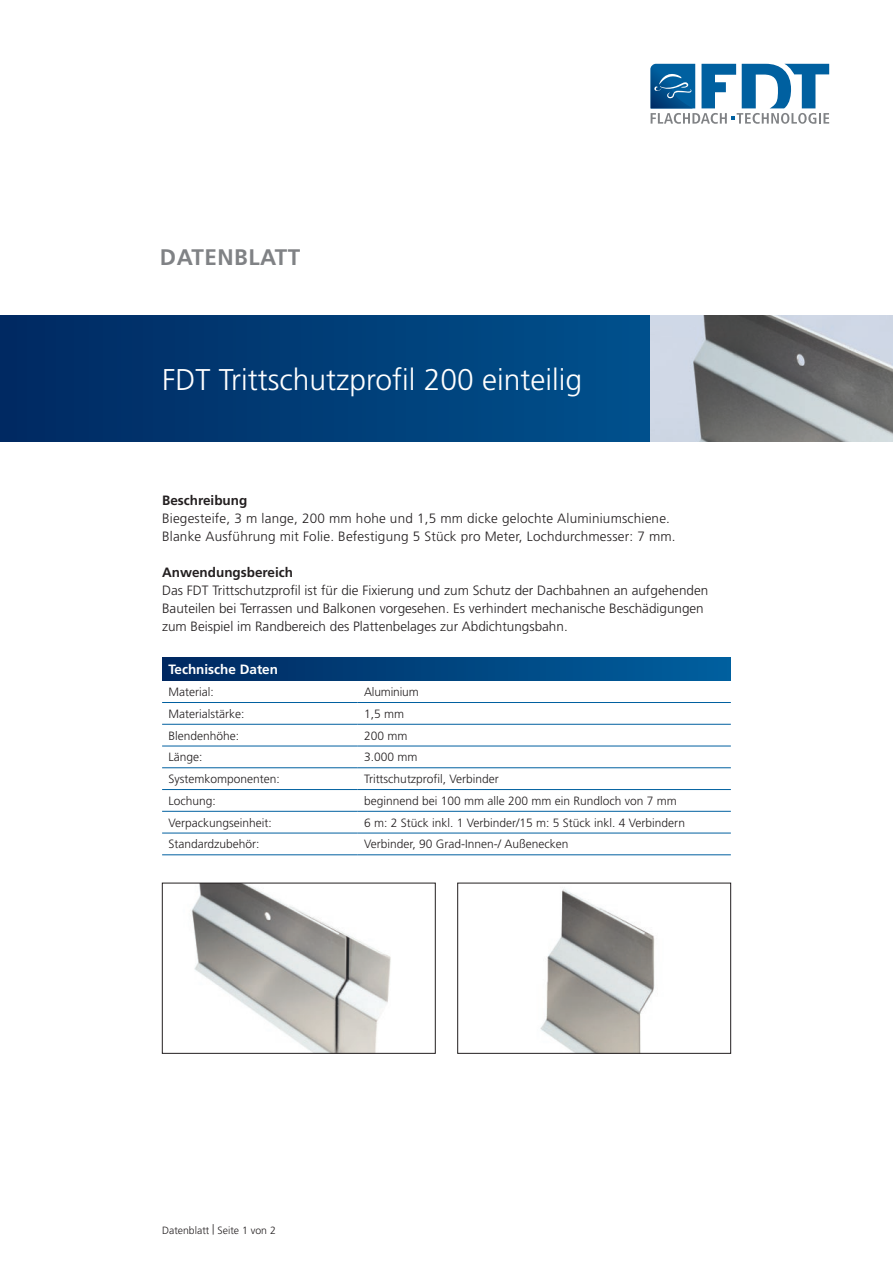
<style>
.page{position:relative;width:893px;height:1263px;background:#fff}
.page>*{position:absolute;margin:0;border:0;box-sizing:border-box;transform-origin:0 0}
.t1{font:300 30px "Frutiger";color:#fff}
.t2{font:700 22.5px "Frutiger";letter-spacing:.02em;color:#808285}
.t3{font:300 13.5px/18px "Frutiger";color:#231f20}
.t4{font:700 13.5px "Frutiger";color:#231f20}
.t5{font:700 13.5px "Frutiger";color:#fff}
.t6{font:300 12px "Frutiger";color:#231f20}
.t7{font:300 10.5px "Frutiger";color:#231f20}
</style>
<div class="page">
<svg style="left:0;top:316px;width:651px;height:126px;background:#003d77"></svg>
<svg style="left:651px;top:64px;width:178px;height:60px"></svg>
<img style="left:651px;top:316px;width:242px;height:126px">
<img style="left:191px;top:885px;width:200px;height:166px">
<img style="left:540px;top:889px;width:115px;height:162px">
<div style="left:457px;top:883px;width:274px;height:170px;border:1px solid #231f20"></div>
<div style="left:162px;top:658px;width:569px;height:23px;background:linear-gradient(to right,#002860,#00609f)"></div>
<hr style="left:162px;top:702px;width:196px;height:1px;background:#0060a0">
<hr style="left:358px;top:702px;width:373px;height:1px;background:#0060a0">
<hr style="left:162px;top:724px;width:196px;height:1px;background:#0060a0">
<hr style="left:358px;top:724px;width:373px;height:1px;background:#0060a0">
<hr style="left:162px;top:746px;width:196px;height:1px;background:#0060a0">
<hr style="left:358px;top:746px;width:373px;height:1px;background:#0060a0">
<hr style="left:162px;top:767px;width:196px;height:1px;background:#0060a0">
<hr style="left:358px;top:767px;width:373px;height:1px;background:#0060a0">
<hr style="left:162px;top:789px;width:196px;height:1px;background:#0060a0">
<hr style="left:358px;top:789px;width:373px;height:1px;background:#0060a0">
<hr style="left:162px;top:811px;width:196px;height:1px;background:#0060a0">
<hr style="left:358px;top:811px;width:373px;height:1px;background:#0060a0">
<hr style="left:162px;top:833px;width:196px;height:1px;background:#0060a0">
<hr style="left:358px;top:833px;width:373px;height:1px;background:#0060a0">
<hr style="left:162px;top:854px;width:196px;height:1px;background:#0060a0">
<hr style="left:358px;top:854px;width:373px;height:1px;background:#0060a0">
<h2 class="t2" style="left:160px;top:244px;width:142px">DATENBLATT</h2>
<h1 class="t1" style="left:162px;top:363px;width:422px">FDT Trittschutzprofil 200 einteilig</h1>
<p class="t4" style="left:162px;top:492px;width:87px">Beschreibung</p>
<p class="t3" style="left:162px;top:509px;width:515px">Biegesteife, 3 m lange, 200 mm hohe und 1,5 mm dicke gelochte Aluminiumschiene.<br>Blanke Ausführung mit Folie. Befestigung 5 Stück pro Meter, Lochdurchmesser: 7 mm.</p>
<p class="t4" style="left:162px;top:564px;width:133px">Anwendungsbereich</p>
<p class="t3" style="left:162px;top:581px;width:548px">Das FDT Trittschutzprofil ist für die Fixierung und zum Schutz der Dachbahnen an aufgehenden<br>Bauteilen bei Terrassen und Balkonen vorgesehen. Es verhindert mechanische Beschädigungen zum Beispiel im Randbereich des Plattenbelages zur Abdichtungsbahn.</p>
<p class="t5" style="left:168px;top:662px;width:111px">Technische Daten</p>
<p class="t6" style="left:168px;top:685px;width:47px">Material:</p>
<p class="t6" style="left:364px;top:685px;width:56px">Aluminium</p>
<p class="t6" style="left:168px;top:707px;width:77px">Materialstärke:</p>
<p class="t6" style="left:364px;top:707px;width:42px">1,5 mm</p>
<p class="t6" style="left:168px;top:729px;width:72px">Blendenhöhe:</p>
<p class="t6" style="left:364px;top:729px;width:45px">200 mm</p>
<p class="t6" style="left:168px;top:750px;width:36px">Länge:</p>
<p class="t6" style="left:364px;top:750px;width:55px">3.000 mm</p>
<p class="t6" style="left:168px;top:772px;width:113px">Systemkomponenten:</p>
<p class="t6" style="left:364px;top:772px;width:136px">Trittschutzprofil, Verbinder</p>
<p class="t6" style="left:168px;top:794px;width:49px">Lochung:</p>
<p class="t6" style="left:364px;top:794px;width:314px">beginnend bei 100 mm alle 200 mm ein Rundloch von 7 mm</p>
<p class="t6" style="left:168px;top:816px;width:105px">Verpackungseinheit:</p>
<p class="t6" style="left:364px;top:816px;width:322px">6 m: 2 Stück inkl. 1 Verbinder/15 m: 5 Stück inkl. 4 Verbindern</p>
<p class="t6" style="left:168px;top:837px;width:93px">Standardzubehör:</p>
<p class="t6" style="left:364px;top:837px;width:206px">Verbinder, 90 Grad-Innen-/ Außenecken</p>
<p class="t7" style="left:162px;top:1224px;width:115px">Datenblatt | Seite 1 von 2</p>
</div>
